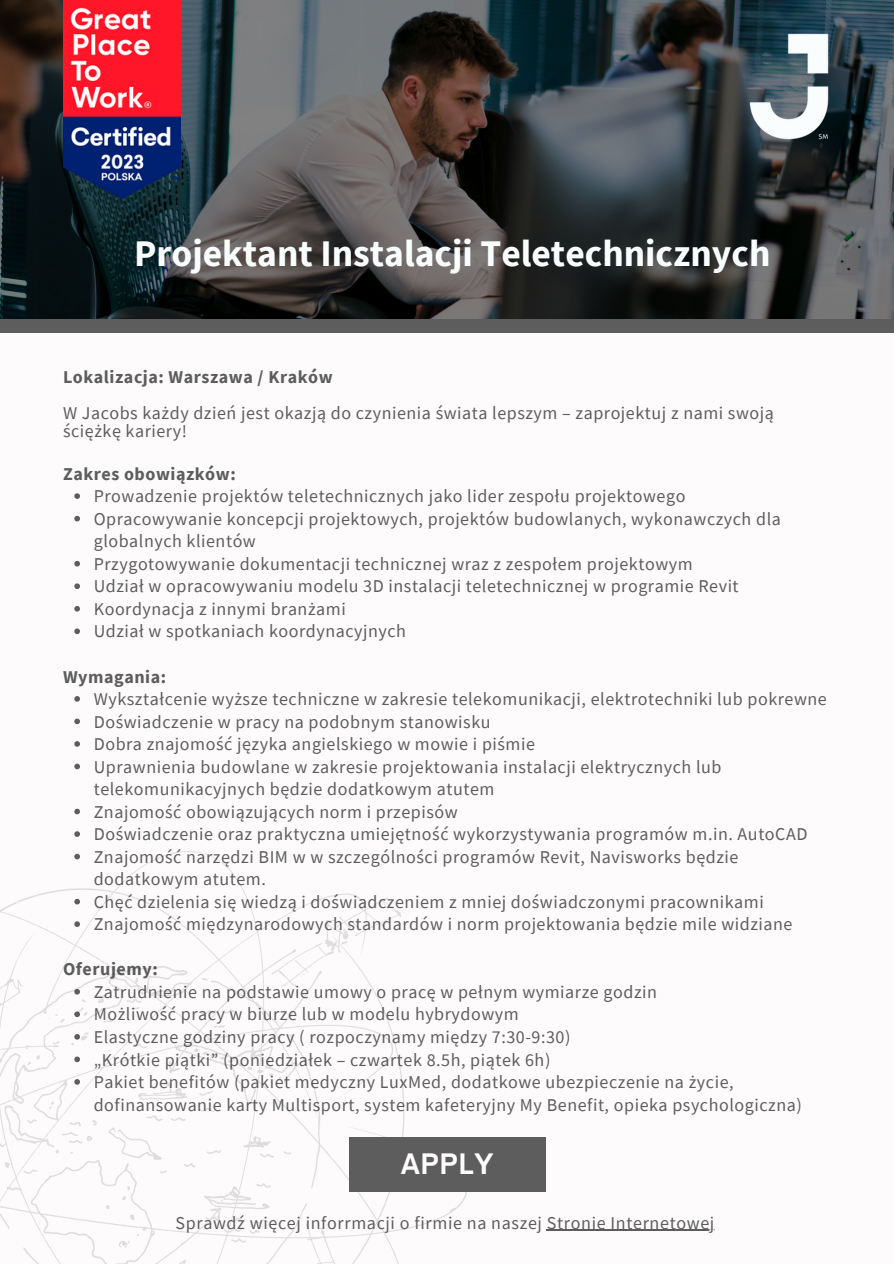
<style>
.page{position:relative;width:894px;height:1264px;background:#fff}
.page>*{position:absolute;margin:0;border:0;box-sizing:border-box;transform-origin:0 0}
.t1{font:700 37.5px "Source Sans Pro";color:#fafdfd}
.t2{font:700 27px "Open Sauce One";letter-spacing:.035em;color:#fdfbfc}
.t3{font:18px/22.5px "Source Sans Pro";letter-spacing:.03em;color:#5d5d5d}
.t4{font:700 18px "Source Sans Pro";letter-spacing:.03em;color:#5d5d5d}
</style>
<div class="page">
<div style="left:0;top:0;width:893px;height:1263px;background:#fdfbfc"></div>
<svg style="left:0;top:0;width:893px;height:319px;background:#3b3f41"></svg>
<img style="left:63px;top:0;width:117px;height:198px">
<img style="left:747px;top:32px;width:83px;height:109px">
<div style="left:0;top:319px;width:893px;height:14px;background:#5d5d5d"></div>
<svg style="left:74px;top:493px;width:6px;height:6px"></svg>
<svg style="left:74px;top:516px;width:6px;height:5px"></svg>
<svg style="left:74px;top:561px;width:6px;height:5px"></svg>
<svg style="left:74px;top:583px;width:6px;height:6px"></svg>
<svg style="left:74px;top:606px;width:6px;height:5px"></svg>
<svg style="left:74px;top:628px;width:6px;height:6px"></svg>
<svg style="left:74px;top:696px;width:6px;height:5px"></svg>
<svg style="left:74px;top:718px;width:6px;height:6px"></svg>
<svg style="left:74px;top:741px;width:6px;height:5px"></svg>
<svg style="left:74px;top:763px;width:6px;height:6px"></svg>
<img style="left:0;top:808px;width:476px;height:455px">
<div style="left:349px;top:1136px;width:196px;height:55px;background:#5d5d5d"></div>
<hr style="left:546px;top:1229px;width:168px;height:1px;background:#5d5d5d">
<p class="t1" style="left:134px;top:229px;width:637px">Projektant Instalacji Teletechnicznych</p>
<p class="t4" style="left:63px;top:365px;width:271px">Lokalizacja: Warszawa / Kraków</p>
<p class="t3" style="left:63px;top:403px;width:712px;line-height:18px">W Jacobs każdy dzień jest okazją do czynienia świata lepszym – zaprojektuj z nami swoją ściężkę kariery!</p>
<p class="t4" style="left:63px;top:462px;width:174px">Zakres obowiązków:</p>
<p class="t3" style="left:94px;top:484px;width:593px">Prowadzenie projektów teletechnicznych jako lider zespołu projektowego</p>
<p class="t3" style="left:94px;top:507px;width:688px">Opracowywanie koncepcji projektowych, projektów budowlanych, wykonawczych dla globalnych klientów</p>
<p class="t3" style="left:94px;top:552px;width:600px">Przygotowywanie dokumentacji technicznej wraz z zespołem projektowym</p>
<p class="t3" style="left:94px;top:574px;width:646px">Udział w opracowywaniu modelu 3D instalacji teletechnicznej w programie Revit</p>
<p class="t3" style="left:94px;top:597px;width:253px">Koordynacja z innymi branżami</p>
<p class="t3" style="left:94px;top:620px;width:314px">Udział w spotkaniach koordynacyjnych</p>
<p class="t4" style="left:63px;top:664px;width:105px">Wymagania:</p>
<p class="t3" style="left:94px;top:687px;width:734px">Wykształcenie wyższe techniczne w zakresie telekomunikacji, elektrotechniki lub pokrewne</p>
<p class="t3" style="left:94px;top:710px;width:398px">Doświadczenie w pracy na podobnym stanowisku</p>
<p class="t3" style="left:94px;top:732px;width:442px">Dobra znajomość języka angielskiego w mowie i piśmie</p>
<p class="t3" style="left:94px;top:755px;width:629px">Uprawnienia budowlane w zakresie projektowania instalacji elektrycznych lub telekomunikacyjnych będzie dodatkowym atutem</p>
<p class="t3" style="left:94px;top:800px;width:365px">Znajomość obowiązujących norm i przepisów</p>
<p class="t3" style="left:94px;top:822px;width:715px">Doświadczenie oraz praktyczna umiejętność wykorzystywania programów m.in. AutoCAD</p>
<p class="t3" style="left:94px;top:845px;width:646px">Znajomość narzędzi BIM w w szczególności programów Revit, Navisworks będzie dodatkowym atutem.</p>
<p class="t3" style="left:94px;top:890px;width:671px">Chęć dzielenia się wiedzą i doświadczeniem z mniej doświadczonymi pracownikami</p>
<p class="t3" style="left:94px;top:912px;width:700px">Znajomość międzynarodowych standardów i norm projektowania będzie mile widziane</p>
<p class="t4" style="left:63px;top:957px;width:96px">Oferujemy:</p>
<p class="t3" style="left:94px;top:980px;width:564px">Zatrudnienie na podstawie umowy o pracę w pełnym wymiarze godzin</p>
<p class="t3" style="left:94px;top:1002px;width:426px">Możliwość pracy w biurze lub w modelu hybrydowym</p>
<p class="t3" style="left:94px;top:1025px;width:478px">Elastyczne godziny pracy ( rozpoczynamy między 7:30-9:30)</p>
<p class="t3" style="left:94px;top:1047px;width:458px">„Krótkie piątki” (poniedziałek – czwartek 8.5h, piątek 6h)</p>
<p class="t3" style="left:94px;top:1070px;width:709px">Pakiet benefitów (pakiet medyczny LuxMed, dodatkowe ubezpieczenie na życie, dofinansowanie karty Multisport, system kafeteryjny My Benefit, opieka psychologiczna)</p>
<p class="t2" style="left:401px;top:1147px;width:94px">APPLY</p>
<p class="t3" style="left:175px;top:1210px;width:540px">Sprawdź więcej inforrmacji o firmie na naszej Stronie Internetowej</p>
</div>
